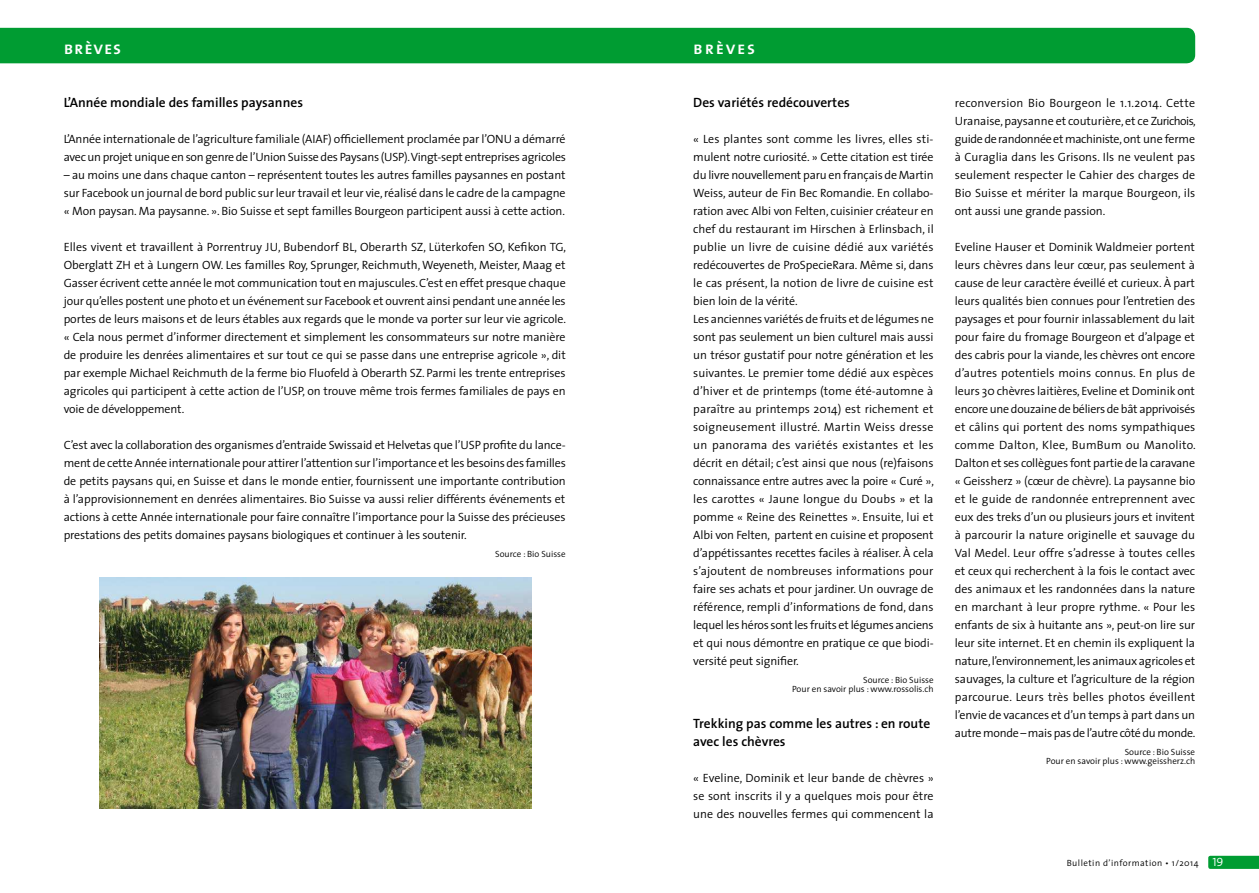
<style>
.page{position:relative;width:1259px;height:893px;background:#fff}
.page>*{position:absolute;margin:0;border:0;box-sizing:border-box;transform-origin:0 0}
.t1{font:18px "The Sans Semi Bold Caps";letter-spacing:.07em;color:#fff}
.t2{font:600 13.5px/18px "The Sans";color:#000}
.t3{font:300 12px/18px "The Sans";letter-spacing:-.01em;color:#000;text-align:justify}
.t4{font:300 9px/9px "The Sans";color:#000;text-align:right}
.t5{font:300 9px "The Sans";letter-spacing:.05em;color:#000}
.s1{font-family:"The Sans Semi Light Caps";font-weight:400;font-size:12px;color:#fff}
</style>
<div class="page">
<svg style="left:1208px;top:856px;width:51px;height:13px"></svg>
<div style="left:0;top:28px;width:1195px;height:35px;background:#009c32"></div>
<img style="left:99px;top:578px;width:432px;height:231px">
<h1 class="t1" style="left:64px;top:38px;width:59px">brèves</h1>
<h1 class="t1" style="left:693px;top:38px;width:63px">brèves</h1>
<p class="t2" style="left:64px;top:94px;width:241px">L’Année mondiale des familles paysannes</p>
<p class="t3" style="left:64px;top:130px;width:504px">L’Année internationale de l’agriculture familiale (AIAF) officiellement proclamée par l’ONU a démarré avec un projet unique en son genre de l’Union Suisse des Paysans (USP). Vingt-sept entreprises agricoles</p>
<p class="t3" style="left:64px;top:166px;width:503px">– au moins une dans chaque canton – représentent toutes les autres familles paysannes en postant sur Facebook un journal de bord public sur leur travail et leur vie, réalisé dans le cadre de la campagne « Mon paysan. Ma paysanne. ». Bio Suisse et sept familles Bourgeon participent aussi à cette action.</p>
<p class="t3" style="left:64px;top:238px;width:504px">Elles vivent et travaillent à Porrentruy JU, Bubendorf BL, Oberarth SZ, Lüterkofen SO, Kefikon TG, Oberglatt ZH et à Lungern OW. Les familles Roy, Sprunger, Reichmuth, Weyeneth, Meister, Maag et Gasser écrivent cette année le mot communication tout en majuscules. C’est en effet presque chaque jour qu’elles postent une photo et un événement sur Facebook et ouvrent ainsi pendant une année les portes de leurs maisons et de leurs étables aux regards que le monde va porter sur leur vie agricole. « Cela nous permet d’informer directement et simplement les consommateurs sur notre manière de produire les denrées alimentaires et sur tout ce qui se passe dans une entreprise agricole », dit par exemple Michael Reichmuth de la ferme bio Fluofeld à Oberarth SZ. Parmi les trente entreprises agricoles qui participent à cette action de l’USP, on trouve même trois fermes familiales de pays en voie de développement.</p>
<p class="t3" style="left:64px;top:436px;width:503px">C’est avec la collaboration des organismes d’entraide Swissaid et Helvetas que l’USP profite du lance&shy;ment de cette Année internationale pour attirer l’attention sur l’importance et les besoins des familles de petits paysans qui, en Suisse et dans le monde entier, fournissent une importante contribution à l’approvisionnement en denrées alimentaires. Bio Suisse va aussi relier différents événements et actions à cette Année internationale pour faire connaître l’importance pour la Suisse des précieuses prestations des petits domaines paysans biologiques et continuer à les soutenir.</p>
<p class="t4" style="left:495px;top:549px;width:72px">Source : Bio Suisse</p>
<p class="t2" style="left:693px;top:94px;width:158px">des variétés redécouvertes</p>
<p class="t3" style="left:693px;top:130px;width:242px;text-align:left">« Les plantes sont comme les livres, elles sti&shy;mulent notre curiosité. » Cette citation est tirée du livre nouvellement paru en français de Martin Weiss, auteur de Fin Bec Romandie. En collabo&shy;ration avec Albi von Felten, cuisinier créateur en chef du restaurant im Hirschen à Erlinsbach, il publie un livre de cuisine dédié aux variétés redécouvertes de ProSpecieRara. Même si, dans le cas présent, la notion de livre de cuisine est bien loin de la vérité.<br>Les anciennes variétés de fruits et de légumes ne sont pas seulement un bien culturel mais aussi un trésor gustatif pour notre génération et les suivantes. Le premier tome dédié aux espèces d’hiver et de printemps (tome été-automne à paraître au printemps 2014) est richement et soigneusement illustré. Martin Weiss dresse un panorama des variétés existantes et les décrit en détail; c’est ainsi que nous (re)faisons connaissance entre autres avec la poire « Curé », les carottes « Jaune longue du Doubs » et la pomme « Reine des Reinettes ». Ensuite, lui et Albi von Felten, partent en cuisine et proposent d’appétissantes recettes faciles à réaliser. À cela s’ajoutent de nombreuses informations pour faire ses achats et pour jardiner. Un ouvrage de référence, rempli d’informations de fond, dans lequel les héros sont les fruits et légumes anciens et qui nous démontre en pratique ce que biodi&shy;versité peut signifier.</p>
<p class="t4" style="left:792px;top:675px;width:143px">Source : Bio Suisse<br>Pour en savoir plus : www.rossolis.ch</p>
<p class="t2" style="left:693px;top:715px;width:238px">trekking pas comme les autres : en route avec les chèvres</p>
<p class="t3" style="left:693px;top:769px;width:242px">« Eveline, Dominik et leur bande de chèvres » se sont inscrits il y a quelques mois pour être une des nouvelles fermes qui commencent la</p>
<p class="t3" style="left:955px;top:94px;width:242px">reconversion Bio Bourgeon le 1.1.2014. Cette Uranaise, paysanne et couturière, et ce Zurichois, guide de randonnée et machiniste, ont une ferme à Curaglia dans les Grisons. Ils ne veulent pas seulement respecter le Cahier des charges de Bio Suisse et mériter la marque Bourgeon, ils ont aussi une grande passion.</p>
<p class="t3" style="left:955px;top:238px;width:242px">Eveline Hauser et Dominik Waldmeier portent leurs chèvres dans leur cœur, pas seulement à cause de leur caractère éveillé et curieux. À part leurs qualités bien connues pour l’entretien des paysages et pour fournir inlassablement du lait pour faire du fromage Bourgeon et d’alpage et des cabris pour la viande, les chèvres ont encore d’autres potentiels moins connus. En plus de leurs 30 chèvres laitières, Eveline et Dominik ont encore une douzaine de béliers de bât apprivoisés et câlins qui portent des noms sympathiques comme Dalton, Klee, BumBum ou Manolito.<br>Dalton et ses collègues font partie de la caravane « Geissherz » (cœur de chèvre). La paysanne bio et le guide de randonnée entreprennent avec eux des treks d’un ou plusieurs jours et invitent à parcourir la nature originelle et sauvage du Val Medel. Leur offre s’adresse à toutes celles et ceux qui recherchent à la fois le contact avec des animaux et les randonnées dans la nature en marchant à leur propre rythme. « Pour les enfants de six à huitante ans », peut-on lire sur leur site internet. Et en chemin ils expliquent la nature, l’environnement, les animaux agricoles et sauvages, la culture et l’agriculture de la région parcourue. Leurs très belles photos éveillent l’envie de vacances et d’un temps à part dans un autre monde – mais pas de l’autre côté du monde.</p>
<p class="t4" style="left:1046px;top:747px;width:150px">Source : Bio Suisse<br>Pour en savoir plus : www.geissherz.ch</p>
<p class="t5" style="left:1066px;top:859px;width:158px">Bulletin d’information • 1/2014 <span class="s1">19</span></p>
</div>
